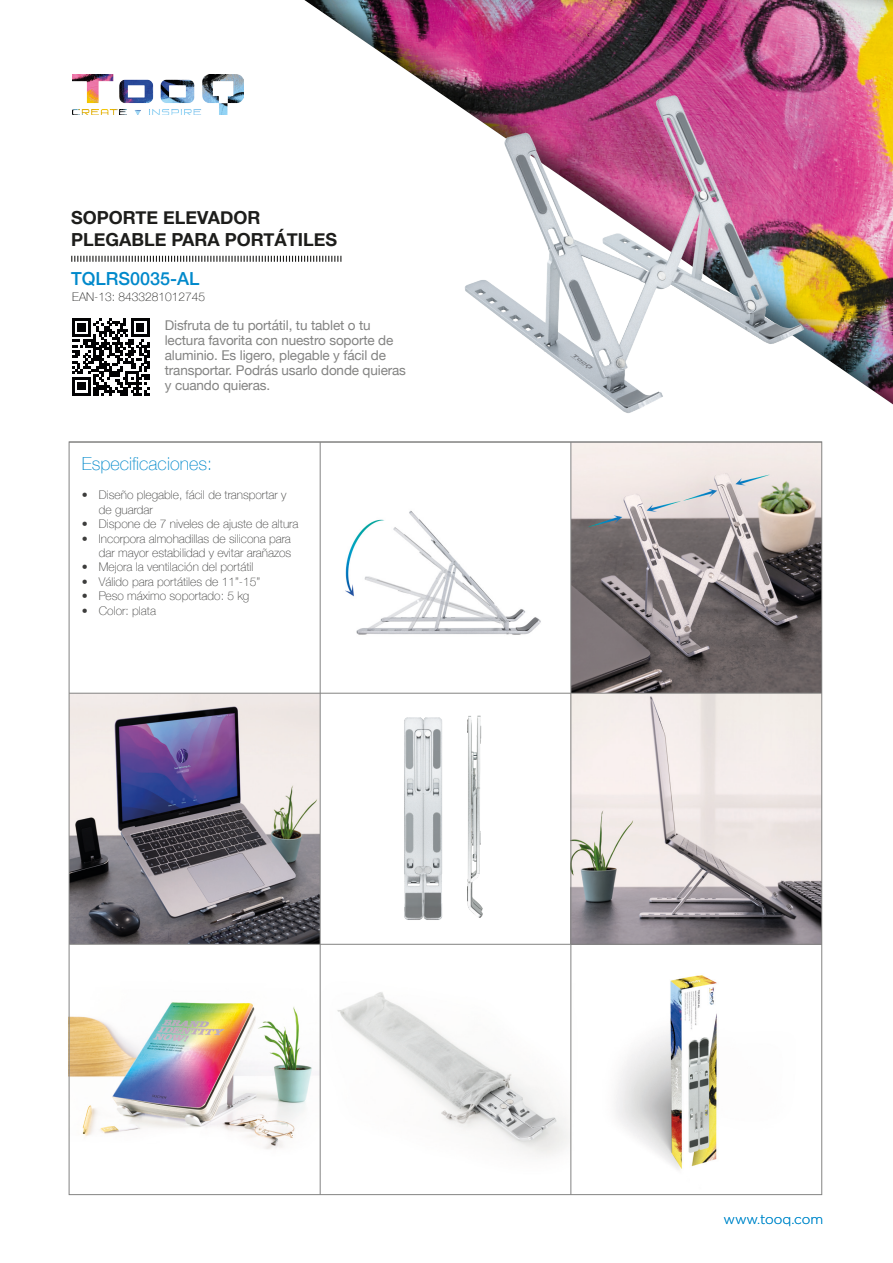
<style>
.page{position:relative;width:893px;height:1263px;background:#fff}
.page>*{position:absolute;margin:0;border:0;box-sizing:border-box;transform-origin:0 0}
.t1{font:700 18px "Helvetica Neue";color:#1d1d1b}
.t2{font:100 18px "Helvetica Neue";color:#0089cb}
.t3{font:500 18px "Helvetica Neue";color:#0089cb}
.t4{font:13.5px/15px "Helvetica Neue";letter-spacing:-.01em;color:#838382}
.t5{font:300 13.5px "Gotham";letter-spacing:-.01em;color:#0089cb}
.t6{font:100 12px/14.4px "Helvetica Neue";color:#3d3d3c}
.t7{font:100 12px "Helvetica Neue";color:#1d1d1b}
</style>
<div class="page">
<img style="left:345px;top:510px;width:196px;height:125px">
<img style="left:71px;top:945px;width:500px;height:248px">
<img style="left:572px;top:444px;width:248px;height:500px">
<img style="left:404px;top:715px;width:79px;height:205px">
<img style="left:615px;top:975px;width:102px;height:195px">
<img style="left:71px;top:694px;width:249px;height:250px">
<div style="left:284px;top:0;width:609px;height:415px;background:#1d1d1b;opacity:.75"></div>
<img style="left:72px;top:74px;width:172px;height:41px">
<svg style="left:71px;top:256px;width:270px;height:6px"></svg>
<hr style="left:571px;top:442px;width:1px;height:753px;background:#838382">
<hr style="left:320px;top:442px;width:1px;height:753px;background:#838382">
<hr style="left:69px;top:442px;width:753px;height:1px;background:#838382">
<hr style="left:69px;top:693px;width:753px;height:1px;background:#838382">
<hr style="left:69px;top:944px;width:753px;height:1px;background:#838382">
<svg style="left:72px;top:318px;width:78px;height:77px"></svg>
<img style="left:458px;top:92px;width:364px;height:323px">
<p class="t1" style="left:71px;top:203px;width:191px">SOPORTE ELEVADOR</p>
<p class="t1" style="left:71px;top:225px;width:268px">PLEGABLE PARA PORTÁTILES</p>
<p class="t3" style="left:71px;top:264px;width:130px">TQLRS0035-AL</p>
<p class="t7" style="left:72px;top:288px;width:134px">EAN-13: 8433281012745</p>
<p class="t4" style="left:165px;top:318px;width:243px">Disfruta de tu portátil, tu tablet o tu lectura favorita con nuestro soporte de aluminio. Es ligero, plegable y fácil de transportar. Podrás usarlo donde quieras y cuando quieras.</p>
<p class="t2" style="left:82px;top:450px;width:132px">Especificaciones:</p>
<p class="t6" style="left:99px;top:487px;width:189px;text-indent:-17px">• Diseño plegable, fácil de transportar y de guardar</p>
<p class="t6" style="left:82px;top:516px;width:218px">• Dispone de 7 niveles de ajuste de altura</p>
<p class="t6" style="left:82px;top:531px;width:211px;text-align:right">• Incorpora almohadillas de silicona para dar mayor estabilidad y evitar arañazos</p>
<p class="t6" style="left:82px;top:559px;width:173px">• Mejora la ventilación del portátil</p>
<p class="t6" style="left:82px;top:574px;width:180px">• Válido para portátiles de 11”-15”</p>
<p class="t6" style="left:82px;top:588px;width:169px">• Peso máximo soportado: 5 kg</p>
<p class="t6" style="left:82px;top:603px;width:76px">• Color: plata</p>
<p class="t5" style="left:724px;top:1211px;width:101px">www.tooq.com</p>
</div>
